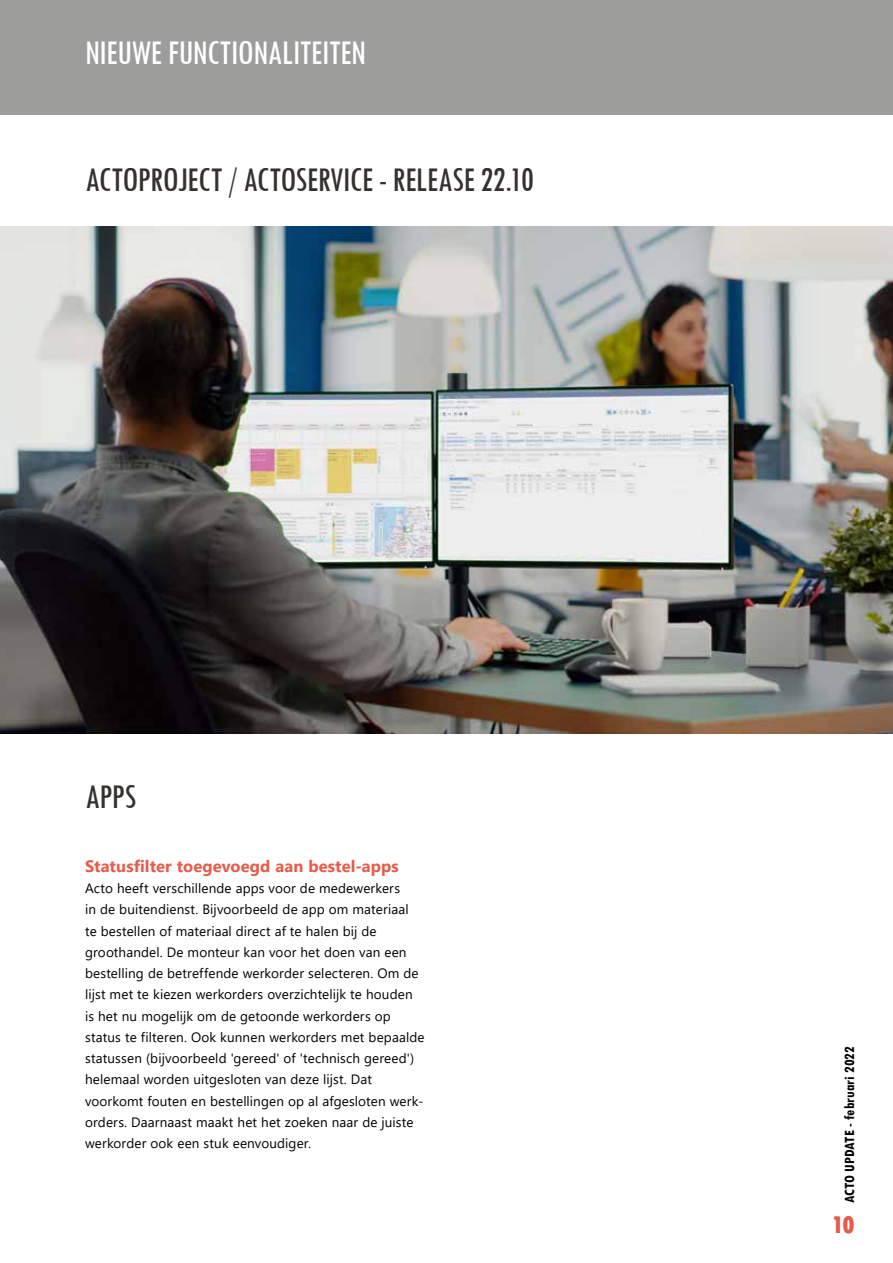
<style>
.page{position:relative;width:893px;height:1263px;background:#fff}
.page>*{position:absolute;margin:0;border:0;box-sizing:border-box;transform-origin:0 0}
.t1{font:condensed 36px "Tw Cen";letter-spacing:-.02em;color:#35312e}
.t2{font:condensed 36px "Tw Cen";letter-spacing:-.02em;color:#fff}
.t3{font:700 condensed 27px "Tw Cen";color:#e75b4b}
.t4{font:700 16.5px "Segoe UI";letter-spacing:.005em;color:#e75b4b}
.t5{font:700 condensed 15px "Tw Cen";letter-spacing:.01em;color:#000}
.t6{font:13.5px/21.3px "Segoe UI";letter-spacing:.01em;color:#000}
</style>
<div class="page">
<div style="left:0;top:0;width:893px;height:115px;background:#9d9d9c"></div>
<img style="left:0;top:227px;width:893px;height:506px">
<h1 class="t2" style="left:85px;top:31px;width:283px">NIEUWE FUNCTIONALITEITEN</h1>
<h1 class="t1" style="left:85px;top:158px;width:450px">ACTOPROJECT / ACTOSERVICE - RELEASE 22.10</h1>
<h1 class="t1" style="left:85px;top:775px;width:53px">APPS</h1>
<p class="t4" style="left:85px;top:850px;width:315px">Statusfilter toegevoegd aan bestel-apps</p>
<p class="t6" style="left:85px;top:876px;width:341px">Acto heeft verschillende apps voor de medewerkers<br>in de buitendienst. Bijvoorbeeld de app om materiaal<br>te bestellen of materiaal direct af te halen bij de groothandel. De monteur kan voor het doen van een bestelling de betreffende werkorder selecteren. Om de lijst met te kiezen werkorders overzichtelijk te houden is het nu mogelijk om de getoonde werkorders op status te filteren. Ook kunnen werkorders met bepaalde statussen (bijvoorbeeld 'gereed' of 'technisch gereed') helemaal worden uitgesloten van deze lijst. Dat voorkomt fouten en bestellingen op al afgesloten werk&shy;orders. Daarnaast maakt het het zoeken naar de juiste werkorder ook een stuk eenvoudiger.</p>
<p class="t5" style="left:840px;top:1203px;width:158px;rotate:-90deg">ACTO UPDATE - februari 2022</p>
<h2 class="t3" style="left:832px;top:1208px;width:24px">10</h2>
</div>
